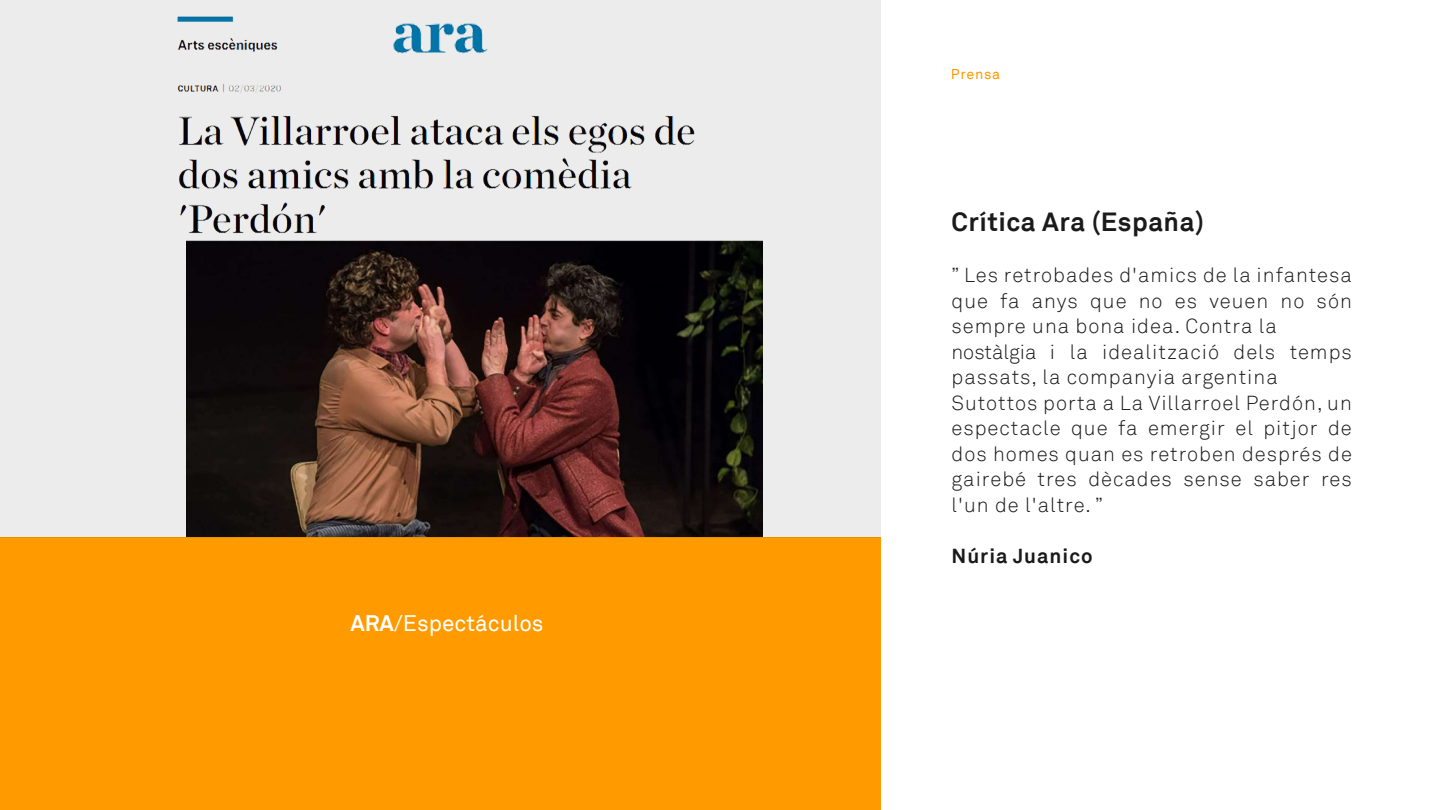
<style>
.page{position:relative;width:1440px;height:810px;background:#fff}
.page>*{position:absolute;margin:0;border:0;box-sizing:border-box;transform-origin:0 0}
.t1{font:700 26.25px "Akkurat";letter-spacing:.02em;color:#1a1a1a}
.t2{font:22.5px "Akkurat";color:#fff}
.t3{font:300 20.25px/25.5px "Akkurat";letter-spacing:.05em;color:#1a1a1a}
.t4{font:700 20.25px "Akkurat";letter-spacing:.05em;color:#1a1a1a}
.t5{font:14.25px "Akkurat";letter-spacing:.05em;color:#ff9a00}
.s1{font-weight:700}
</style>
<div class="page">
<div style="left:0;top:538px;width:881px;height:272px;background:#ff9a00"></div>
<div style="left:0;top:0;width:881px;height:538px;background:#ececec"></div>
<img style="left:177px;top:16px;width:518px;height:217px">
<img style="left:394px;top:23px;width:93px;height:31px">
<img style="left:186px;top:240px;width:577px;height:297px">
<p class="t2" style="left:350px;top:610px;width:195px"><span class="s1">ARA</span>/Espectáculos</p>
<p class="t5" style="left:951px;top:65px;width:51px">Prensa</p>
<p class="t1" style="left:952px;top:206px;width:254px">Crítica Ara (España)</p>
<p class="t3" style="left:952px;top:263px;width:402px">” Les retrobades d'amics de la infantesa que fa anys que no es veuen no són sempre una bona idea. Contra la nostàlgia i la idealització dels temps passats, la companyia argentina Sutottos porta a La Villarroel Perdón, un espectacle que fa emergir el pitjor de dos homes quan es retroben després de gairebé tres dècades sense saber res l'un de l'altre. ”</p>
<p class="t4" style="left:952px;top:543px;width:143px">Núria Juanico</p>
</div>
